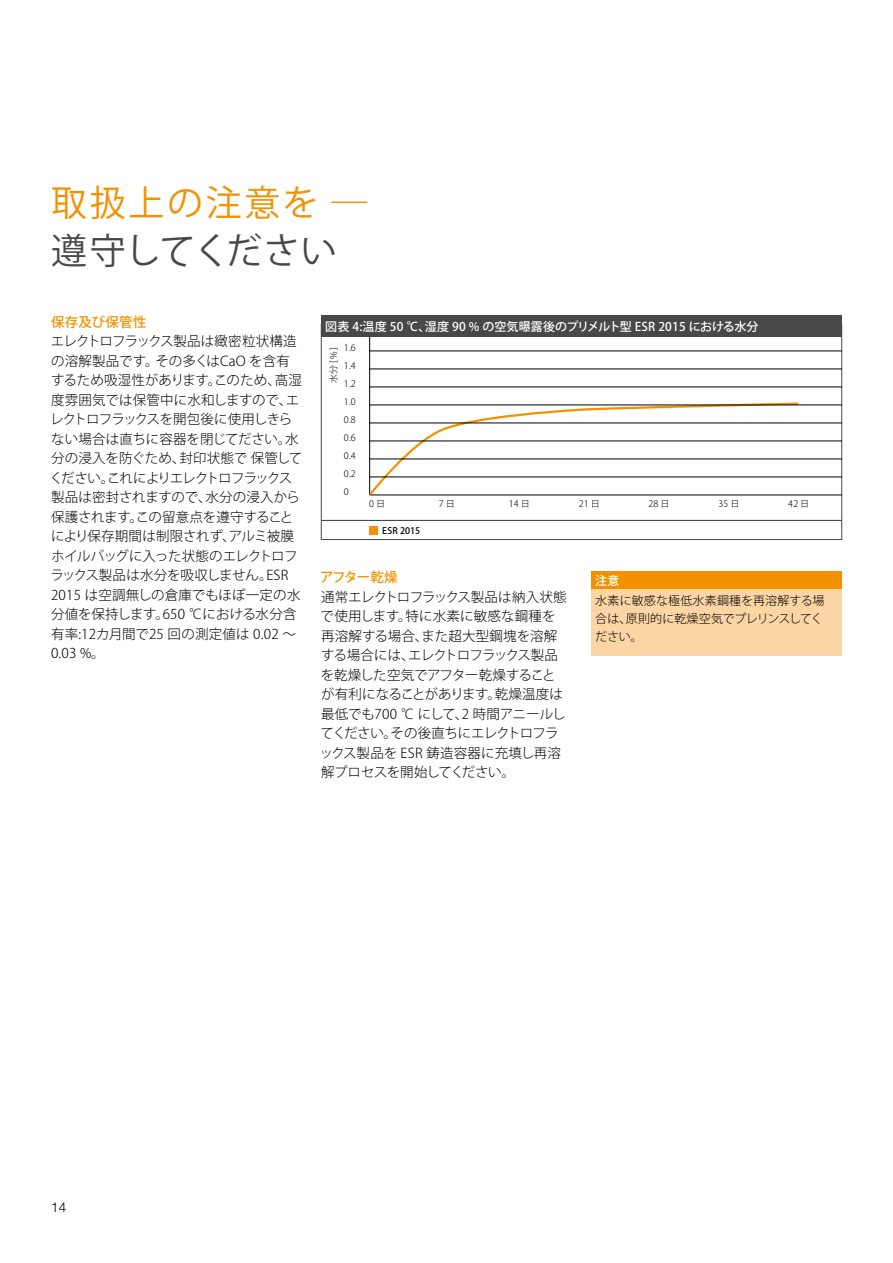
<style>
.page{position:relative;width:893px;height:1263px;background:#fff}
.page>*{position:absolute;margin:0;border:0;box-sizing:border-box;transform-origin:0 0}
.t1{font:36px "Koz Go Pr 6 N";letter-spacing:.075em;color:#f39100}
.t2{font:36px "Koz Go Pr 6 N";letter-spacing:-.025em;color:#484847}
.t3{font:300 13.5px/19.5px "Koz Go Pr 6 N";letter-spacing:-.005em;color:#000}
.t4{font:500 13.5px "Koz Go Pr 6 N";letter-spacing:.005em;color:#f39100}
.t5{font:13.5px "Neue Helveticafor WACKER 45";color:#000}
.t6{font:500 12px "Koz Go Pr 6 N";letter-spacing:.015em;color:#fff}
.t7{font:300 12px/18px "Koz Go Pr 6 N";letter-spacing:.015em;color:#000}
.t8{font:300 9px/18px "Koz Go Pr 6 N";letter-spacing:.015em;color:#000;text-align:justify}
.t9{font:500 9px "Koz Go Pr 6 N";letter-spacing:.02em;color:#000}
</style>
<div class="page">
<svg style="left:321px;top:337px;width:521px;height:203px"></svg>
<div style="left:369px;top:526px;width:9px;height:9px;background:#f39100"></div>
<hr style="left:321px;top:520px;width:521px;height:1px;background:#484847">
<div style="left:321px;top:316px;width:521px;height:21px;background:#484847"></div>
<div style="left:591px;top:587px;width:251px;height:69px;background:#fcd5a4"></div>
<div style="left:591px;top:572px;width:251px;height:17px;background:#f39100"></div>
<svg style="left:369px;top:401px;width:432px;height:94px"></svg>
<hr style="left:369px;top:351px;width:473px;height:1px;background:#000">
<hr style="left:369px;top:369px;width:473px;height:1px;background:#000">
<hr style="left:369px;top:387px;width:473px;height:1px;background:#000">
<hr style="left:369px;top:405px;width:473px;height:1px;background:#000">
<hr style="left:369px;top:423px;width:473px;height:1px;background:#000">
<hr style="left:369px;top:441px;width:473px;height:1px;background:#000">
<hr style="left:369px;top:459px;width:473px;height:1px;background:#000">
<hr style="left:369px;top:477px;width:473px;height:1px;background:#000">
<hr style="left:369px;top:495px;width:473px;height:1px;background:#000">
<h1 class="t1" style="left:51px;top:183px;width:318px">取扱上の注意を ―</h1>
<h1 class="t2" style="left:51px;top:231px;width:287px">遵守してください</h1>
<p class="t4" style="left:51px;top:314px;width:97px">保存及び保管性</p>
<p class="t3" style="left:50px;top:332px;width:254px">エレクトロフラックス製品は緻密粒状構造の溶解製品です。その多くはCaO を含有するため吸湿性があります。このため、高湿度雰囲気では保管中に水和しますので、エレクトロフラックスを開包後に使用しきらない場合は直ちに容器を閉じてださい。水分の浸入を防ぐため、封印状態で 保管してください。これによりエレクトロフラックス製品は密封されますので、水分の浸入から保護されます。この留意点を遵守することにより保存期間は制限されず、アルミ被膜ホイルバッグに入った状態のエレクトロフラックス製品は水分を吸収しません。ESR<br>2015 は空調無しの倉庫でもほぼ一定の水分値を保持します。650 ℃における水分含有率:12カ月間で25 回の測定値は 0.02 ～<br>0.03 %。</p>
<p class="t6" style="left:325px;top:320px;width:435px">図表 4:温度 50 ℃、湿度 90 % の空気曝露後のプリメルト型 ESR 2015 における水分</p>
<p class="t8" style="left:344px;top:339px;width:13px">1.6<br>1.4<br>1.2<br>1.0<br>0.8<br>0.6<br>0.4<br>0.2<br>0</p>
<p class="t8" style="left:325px;top:383px;width:38px;rotate:-90deg">水分 [%]</p>
<p class="t8" style="left:369px;top:495px;width:17px">0 日</p>
<p class="t9" style="left:382px;top:525px;width:39px">ESR 2015</p>
<p class="t8" style="left:439px;top:495px;width:17px">7 日</p>
<p class="t8" style="left:509px;top:495px;width:23px">14 日</p>
<p class="t8" style="left:579px;top:495px;width:23px">21 日</p>
<p class="t8" style="left:649px;top:495px;width:23px">28 日</p>
<p class="t8" style="left:718px;top:495px;width:23px">35 日</p>
<p class="t8" style="left:788px;top:495px;width:23px">42 日</p>
<p class="t4" style="left:320px;top:570px;width:79px">アフター乾燥</p>
<p class="t3" style="left:320px;top:587px;width:248px">通常エレクトロフラックス製品は納入状態で使用します。特に水素に敏感な鋼種を再溶解する場合、また超大型鋼塊を溶解する場合には、エレクトロフラックス製品を乾燥した空気でアフター乾燥することが有利になることがあります。乾燥温度は最低でも700 ℃ にして、2 時間アニールしてください。その後直ちにエレクトロフラックス製品を ESR 鋳造容器に充填し再溶解プロセスを開始してください。</p>
<p class="t6" style="left:595px;top:574px;width:26px">注意</p>
<p class="t7" style="left:595px;top:592px;width:231px">水素に敏感な極低水素鋼種を再溶解する場合は、原則的に乾燥空気でプレリンスしてください。</p>
<p class="t5" style="left:51px;top:1199px;width:17px">14</p>
</div>
